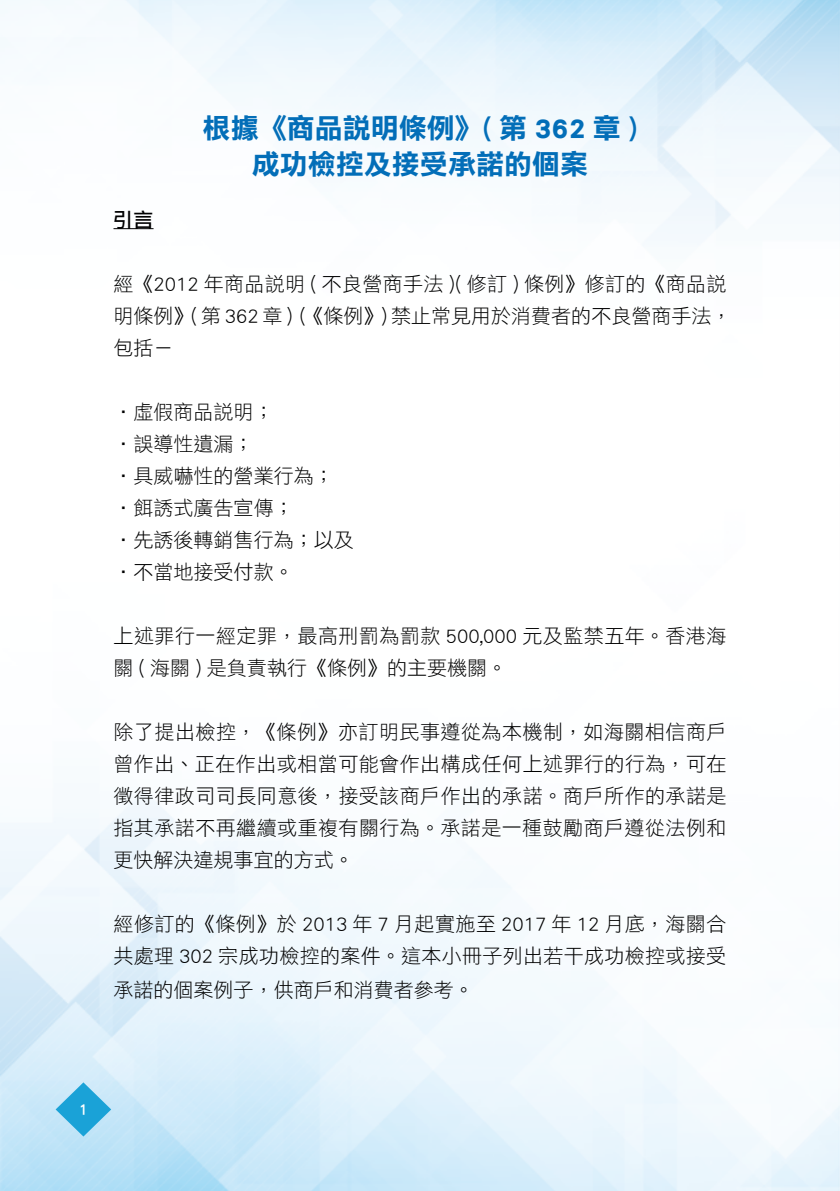
<style>
.page{position:relative;width:840px;height:1191px;background:#fff}
.page>*{position:absolute;margin:0;border:0;box-sizing:border-box;transform-origin:0 0}
.t1{font:28px "DF Li Hei Std W7";color:#036eb8}
.t2{font:20px/32px "DF Li Hei Std W3";color:#000}
.t3{font:20px/32px "DF Li Hei Std W3";letter-spacing:.025em;color:#000}
.t4{font:20px "DF Li Hei Std W5";color:#000}
.t5{font:16px "DF Li Hei Std W5";color:#fff}
</style>
<div class="page">
<svg style="left:56px;top:1082px;width:55px;height:54px;background:#6fc4e7"></svg>
<hr style="left:113px;top:228px;width:40px;height:1px;background:#000">
<p class="t4" style="left:113px;top:209px;width:41px">引言</p>
<p class="t1" style="left:202px;top:112px;width:436px">根據《商品說明條例》( 第 362 章 )</p>
<p class="t1" style="left:252px;top:148px;width:337px">成功檢控及接受承諾的個案</p>
<p class="t2" style="left:113px;top:267px;width:619px">經《2012 年商品說明 ( 不良營商手法 )( 修訂 ) 條例》修訂的《商品說明條例》( 第 362 章 ) (《條例》) 禁止常見用於消費者的不良營商手法，包括－</p>
<p class="t2" style="left:113px;top:395px;width:161px">•虛假商品說明；</p>
<p class="t2" style="left:113px;top:427px;width:142px">•誤導性遺漏；</p>
<p class="t2" style="left:113px;top:459px;width:221px">•具威嚇性的營業行為；</p>
<p class="t2" style="left:113px;top:491px;width:181px">•餌誘式廣告宣傳；</p>
<p class="t2" style="left:113px;top:523px;width:241px">•先誘後轉銷售行為；以及</p>
<p class="t2" style="left:113px;top:555px;width:181px">•不當地接受付款。</p>
<p class="t3" style="left:113px;top:619px;width:614px">上述罪行一經定罪，最高刑罰為罰款 500,000 元及監禁五年。香港海關 ( 海關 ) 是負責執行《條例》的主要機關。</p>
<p class="t2" style="left:113px;top:715px;width:614px;text-align:justify">除了提出檢控，《條例》亦訂明民事遵從為本機制，如海關相信商戶曾作出、正在作出或相當可能會作出構成任何上述罪行的行為，可在徵得律政司司長同意後，接受該商戶作出的承諾。商戶所作的承諾是指其承諾不再繼續或重複有關行為。承諾是一種鼓勵商戶遵從法例和更快解決違規事宜的方式。</p>
<p class="t2" style="left:113px;top:907px;width:614px">經修訂的《條例》於 2013 年 7 月起實施至 2017 年 12 月底，海關合共處理 302 宗成功檢控的案件。這本小冊子列出若干成功檢控或接受</p>
<p class="t2" style="left:113px;top:973px;width:361px">承諾的個案例子，供商戶和消費者參考。</p>
<p class="t5" style="left:78px;top:1100px;width:11px">1</p>
</div>
